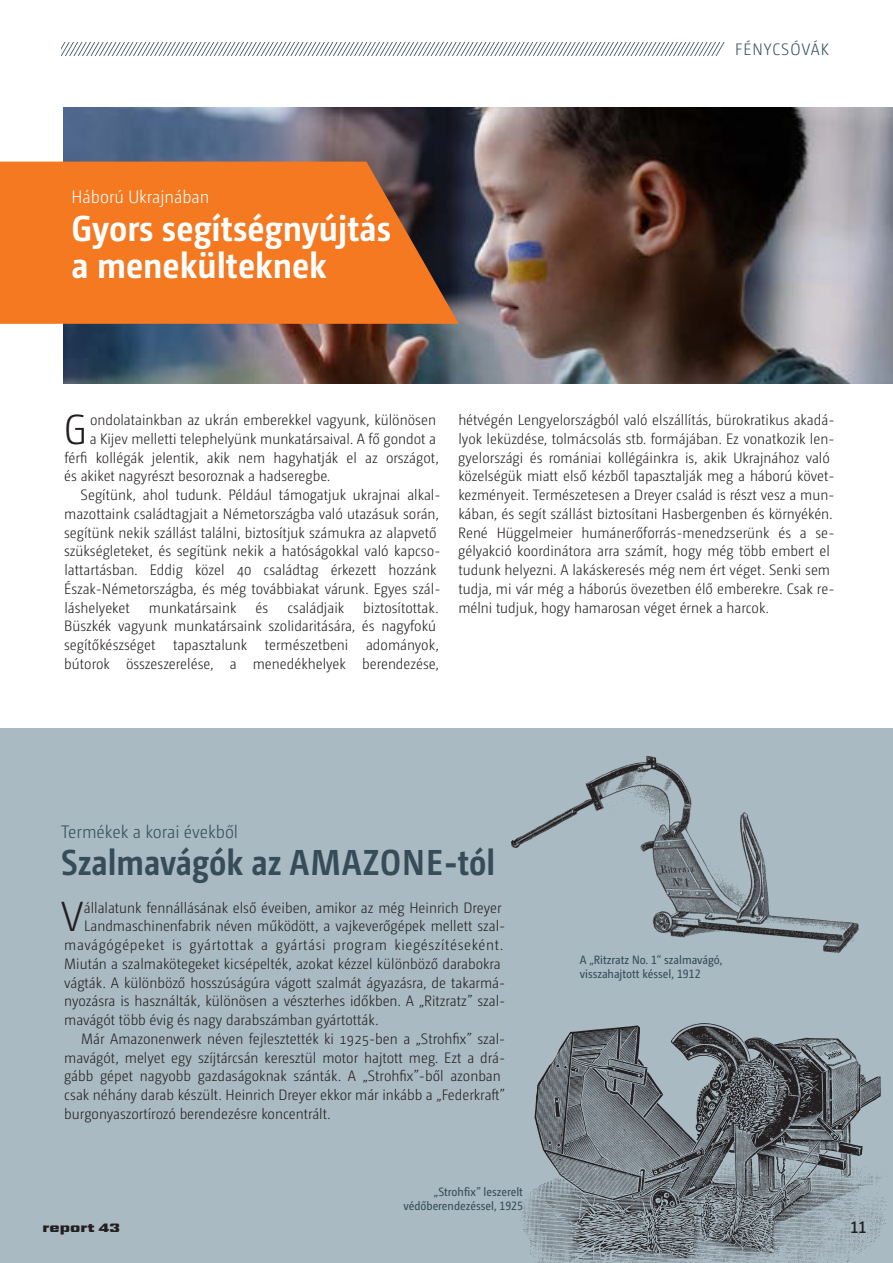
<style>
.page{position:relative;width:893px;height:1263px;background:#fff}
.page>*{position:absolute;margin:0;border:0;box-sizing:border-box;transform-origin:0 0}
.t1{font:300 42px "Camingo Dos Pro S Cd";color:#231f20}
.t2{font:700 36px/37.5px "Camingo Dos Pro S Cd";color:#fff}
.t3{font:700 36px "Camingo Dos Pro S Cd";color:#364d59;scale:.95 1}
.t4{font:300 18px "Camingo Dos Pro S Cd";color:#364d59}
.t5{font:300 18px "Camingo Dos Pro S Cd";color:#fff}
.t6{font:300 16.5px "Camingo Dos Pro S Cd";letter-spacing:.065em;color:#364d59}
.t7{font:600 16.5px "Camingo Dos Pro S Cd";color:#231f20}
.t8{font:300 15px/18.8px "Camingo Dos Pro S Cd";color:#231f20}
.t9{font:300 15px "Camingo Dos Pro S Cd";letter-spacing:.04em;color:#231f20}
.t10{font:12px/13.8px "Camingo Dos Pro S Cd";color:#364d59;text-align:right}
.t11{font:12px "Amazone VI Bl";color:#231f20}
</style>
<div class="page">
<div style="left:0;top:729px;width:893px;height:534px;background:#aabac3"></div>
<img style="left:511px;top:755px;width:348px;height:198px">
<img style="left:520px;top:1023px;width:367px;height:240px">
<img style="left:64px;top:108px;width:829px;height:275px">
<svg style="left:0;top:162px;width:459px;height:162px;background:#e17122"></svg>
<svg style="left:61px;top:43px;width:663px;height:12px"></svg>
<p class="t5" style="left:72px;top:187px;width:139px">Háború Ukrajnában</p>
<h2 class="t2" style="left:72px;top:209px;width:321px">Gyors segítségnyújtás a menekülteknek</h2>
<p class="t6" style="left:735px;top:40px;width:95px">FÉNYCSÓVÁK</p>
<h1 class="t1" style="left:64px;top:405px;width:25px">G</h1>
<p class="t8" style="left:90px;top:410px;width:347px">ondolatainkban az ukrán emberekkel vagyunk, különösen</p>
<p class="t8" style="left:90px;top:429px;width:348px">a Kijev melletti telephelyünk munkatársaival. A fő gondot a</p>
<p class="t8" style="left:64px;top:448px;width:376px">férfi kollégák jelentik, akik nem hagyhatják el az országot,</p>
<p class="t8" style="left:64px;top:467px;width:267px">és akiket nagyrészt besoroznak a hadseregbe.</p>
<p class="t8" style="left:81px;top:485px;width:362px">Segítünk, ahol tudunk. Például támogatjuk ukrajnai alkal-</p>
<p class="t8" style="left:64px;top:504px;width:376px">mazottaink családtagjait a Németországba való utazásuk során,</p>
<p class="t8" style="left:64px;top:523px;width:374px">segítünk nekik szállást találni, biztosítjuk számukra az alapvető</p>
<p class="t8" style="left:64px;top:542px;width:378px">szükségleteket, és segítünk nekik a hatóságokkal való kapcso-</p>
<p class="t8" style="left:64px;top:560px;width:373px">lattartásban. Eddig közel 40 családtag érkezett hozzánk</p>
<p class="t8" style="left:64px;top:579px;width:378px">Észak-Németországba, és még továbbiakat várunk. Egyes szál-</p>
<p class="t8" style="left:64px;top:598px;width:67px">láshelyeket</p>
<p class="t8" style="left:149px;top:598px;width:89px">munkatársaink</p>
<p class="t8" style="left:256px;top:598px;width:14px">és</p>
<p class="t8" style="left:287px;top:598px;width:58px">családjaik</p>
<p class="t8" style="left:64px;top:598px;width:376px;text-indent:299px">biztosítottak.<br>Büszkék vagyunk munkatársaink szolidaritására, és nagyfokú segítőkészséget tapasztalunk természetbeni adományok, bútorok összeszerelése, a menedékhelyek berendezése,</p>
<p class="t8" style="left:458px;top:410px;width:378px">hétvégén Lengyelországból való elszállítás, bürokratikus akadá&shy;lyok leküzdése, tolmácsolás stb. formájában. Ez vonatkozik len&shy;gyelországi és romániai kollégáinkra is, akik Ukrajnához való közelségük miatt első kézből tapasztalják meg a háború követ&shy;kezményeit. Természetesen a Dreyer család is részt vesz a mun&shy;kában, és segít szállást biztosítani Hasbergenben és környékén.<br>René Hüggelmeier humánerőforrás-menedzserünk és a se&shy;gélyakció koordinátora arra számít, hogy még több embert el tudunk helyezni. A lakáskeresés még nem ért véget. Senki sem tudja, mi vár még a háborús övezetben élő emberekre. Csak re&shy;mélni tudjuk, hogy hamarosan véget érnek a harcok.</p>
<p class="t4" style="left:61px;top:821px;width:178px">Termékek a korai évekből</p>
<h2 class="t3" style="left:61px;top:841px;width:458px">Szalmavágók az AMAZONE-tól</h2>
<h1 class="t1" style="left:61px;top:893px;width:24px">V</h1>
<p class="t8" style="left:84px;top:898px;width:419px">állalatunk fennállásának első éveiben, amikor az még Heinrich Dreyer</p>
<p class="t8" style="left:84px;top:917px;width:423px">Landmaschinenfabrik néven működött, a vajkeverőgépek mellett szal-</p>
<p class="t9" style="left:64px;top:936px;width:440px">mavágógépeket is gyártottak a gyártási program kiegészítéseként.</p>
<p class="t8" style="left:64px;top:954px;width:438px">Miután a szalmakötegeket kicsépelték, azokat kézzel különböző darabokra</p>
<p class="t8" style="left:64px;top:973px;width:443px">vágták. A különböző hosszúságúra vágott szalmát ágyazásra, de takarmá-</p>
<p class="t8" style="left:64px;top:992px;width:443px">nyozásra is használták, különösen a vészterhes időkben. A „Ritzratz” szal-</p>
<p class="t8" style="left:64px;top:1010px;width:316px">mavágót több évig és nagy darabszámban gyártották.</p>
<p class="t8" style="left:81px;top:1029px;width:426px">Már Amazonenwerk néven fejlesztették ki 1925-ben a „Strohfix” szal-</p>
<p class="t8" style="left:64px;top:1048px;width:443px">mavágót, melyet egy szíjtárcsán keresztül motor hajtott meg. Ezt a drá-</p>
<p class="t8" style="left:64px;top:1067px;width:438px">gább gépet nagyobb gazdaságoknak szánták. A „Strohfix”-ből azonban</p>
<p class="t8" style="left:64px;top:1085px;width:442px">csak néhány darab készült. Heinrich Dreyer ekkor már inkább a „Federkraft”</p>
<p class="t8" style="left:64px;top:1104px;width:268px">burgonyaszortírozó berendezésre koncentrált.</p>
<p class="t10" style="left:403px;top:1184px;width:121px">„Strohfix” leszerelt védőberendezéssel, 1925</p>
<p class="t10" style="left:580px;top:952px;width:144px;text-align:left">A „Ritzratz No. 1“ szalmavágó, visszahajtott késsel, 1912</p>
<p class="t11" style="left:43px;top:1221px;width:79px">report 43</p>
<p class="t7" style="left:850px;top:1217px;width:18px">11</p>
</div>
